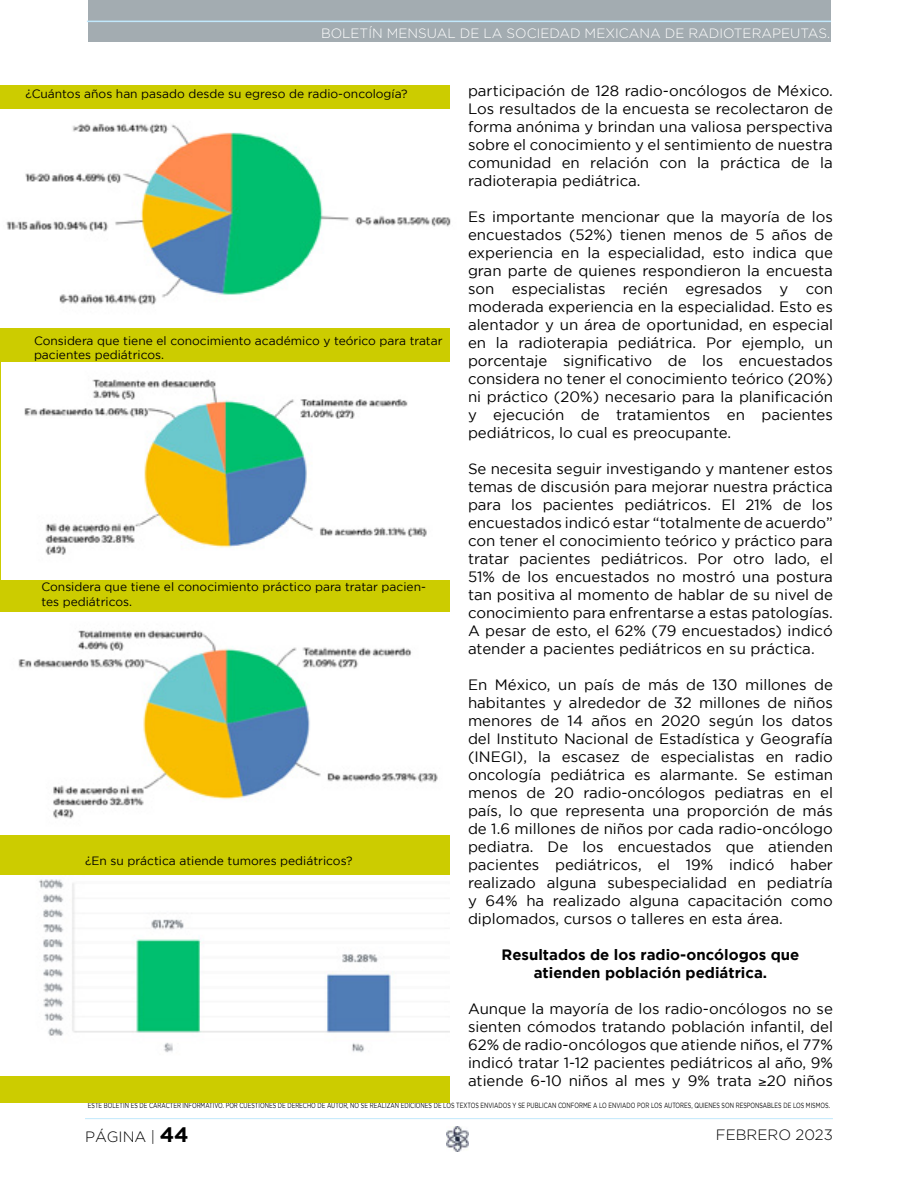
<style>
.page{position:relative;width:918px;height:1188px;background:#fff}
.page>*{position:absolute;margin:0;border:0;box-sizing:border-box;transform-origin:0 0}
.t1{font:15px/18px "Gotham";color:#000;text-align:justify}
.t2{font:700 15px/18px "Gotham";color:#000;text-align:center}
.t3{font:300 15px "Gotham";color:#000}
.t4{font:300 13.5px "Gotham";color:#fff}
.t5{font:12px/14.4px "Gotham";color:#000}
.t6{font:7.5px "Gotham";color:#000;scale:.73 1}
.s1{font-weight:700;font-size:21px}
</style>
<div class="page">
<img style="left:446px;top:1127px;width:22px;height:24px">
<div style="left:88px;top:0;width:743px;height:41px;background:#a3acb1"></div>
<hr style="left:87px;top:21px;width:744px;height:1px;background:#c1e8fc">
<hr style="left:85px;top:1118px;width:748px;height:1px;background:#c1e8fc">
<div style="left:0;top:85px;width:450px;height:1018px;background:#cc0"></div>
<img style="left:0;top:110px;width:451px;height:218px">
<img style="left:1px;top:362px;width:449px;height:218px">
<img style="left:0;top:613px;width:450px;height:221px">
<img style="left:1px;top:876px;width:449px;height:200px">
<p class="t4" style="left:321px;top:26px;width:511px">BOLETÍN MENSUAL DE LA SOCIEDAD MEXICANA DE RADIOTERAPEUTAS.</p>
<p class="t5" style="left:26px;top:86px;width:384px">¿Cuántos años han pasado desde su egreso de radio-oncología?</p>
<p class="t5" style="left:34px;top:333px;width:410px">Considera que tiene el conocimiento académico y teórico para tratar pacientes pediátricos.</p>
<p class="t5" style="left:41px;top:580px;width:386px">Considera que tiene el conocimiento práctico para tratar pacien&shy;tes pediátricos.</p>
<p class="t5" style="left:85px;top:854px;width:269px">¿En su práctica atiende tumores pediátricos?</p>
<p class="t1" style="left:468px;top:81px;width:366px">participación de 128 radio-oncólogos de México.<br>Los resultados de la encuesta se recolectaron de forma anónima y brindan una valiosa perspectiva sobre el conocimiento y el sentimiento de nuestra comunidad en relación con la práctica de la radioterapia pediátrica.</p>
<p class="t1" style="left:468px;top:207px;width:366px">Es importante mencionar que la mayoría de los encuestados (52%) tienen menos de 5 años de experiencia en la especialidad, esto indica que gran parte de quienes respondieron la encuesta son especialistas recién egresados y con moderada experiencia en la especialidad. Esto es alentador y un área de oportunidad, en especial en la radioterapia pediátrica. Por ejemplo, un porcentaje significativo de los encuestados considera no tener el conocimiento teórico (20%) ni práctico (20%) necesario para la planificación y ejecución de tratamientos en pacientes pediátricos, lo cual es preocupante.</p>
<p class="t1" style="left:468px;top:459px;width:366px">Se necesita seguir investigando y mantener estos temas de discusión para mejorar nuestra práctica para los pacientes pediátricos. El 21% de los encuestados indicó estar “totalmente de acuerdo” con tener el conocimiento teórico y práctico para tratar pacientes pediátricos. Por otro lado, el 51% de los encuestados no mostró una postura tan positiva al momento de hablar de su nivel de conocimiento para enfrentarse a estas patologías.<br>A pesar de esto, el 62% (79 encuestados) indicó atender a pacientes pediátricos en su práctica.</p>
<p class="t1" style="left:468px;top:675px;width:366px">En México, un país de más de 130 millones de habitantes y alrededor de 32 millones de niños menores de 14 años en 2020 según los datos del Instituto Nacional de Estadística y Geografía (INEGI), la escasez de especialistas en radio oncología pediátrica es alarmante. Se estiman menos de 20 radio-oncólogos pediatras en el país, lo que representa una proporción de más de 1.6 millones de niños por cada radio-oncólogo pediatra. De los encuestados que atienden pacientes pediátricos, el 19% indicó haber realizado alguna subespecialidad en pediatría y 64% ha realizado alguna capacitación como diplomados, cursos o talleres en esta área.</p>
<p class="t2" style="left:501px;top:945px;width:299px">Resultados de los radio-oncólogos que atienden población pediátrica.</p>
<p class="t1" style="left:468px;top:999px;width:366px">Aunque la mayoría de los radio-oncólogos no se sienten cómodos tratando población infantil, del 62% de radio-oncólogos que atiende niños, el 77% indicó tratar 1-12 pacientes pediátricos al año, 9% atiende 6-10 niños al mes y 9% trata ≥20 niños</p>
<p class="t6" style="left:88px;top:1102px;width:1018px">ESTE BOLETÍN ES DE CARÁCTER INFORMATIVO. POR CUESTIONES DE DERECHO DE AUTOR, NO SE REALIZAN EDICIONES DE LOS TEXTOS ENVIADOS Y SE PUBLICAN CONFORME A LO ENVIADO POR LOS AUTORES, QUIENES SON RESPONSABLES DE LOS MISMOS.</p>
<p class="t3" style="left:85px;top:1129px;width:105px">PÁGINA | <span class="s1">44</span></p>
<p class="t3" style="left:716px;top:1127px;width:119px">FEBRERO 2023</p>
</div>
